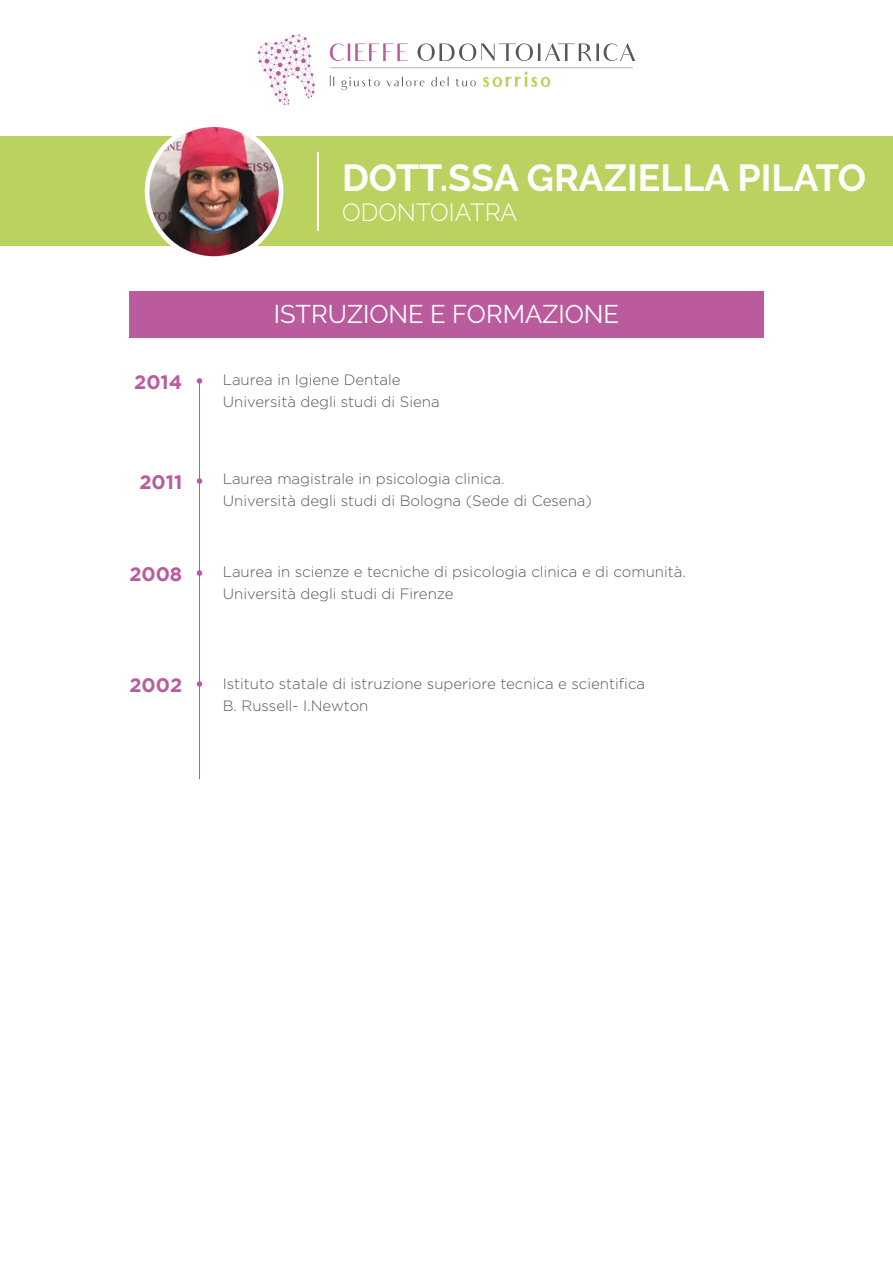
<style>
.page{position:relative;width:893px;height:1263px;background:#fff}
.page>*{position:absolute;margin:0;border:0;box-sizing:border-box;transform-origin:0 0}
.t1{font:700 37.5px "Raleway";color:#fff}
.t2{font:25.5px "Raleway";color:#fff}
.t3{font:300 24.75px "Raleway";color:#fff}
.t4{font:700 19.5px "Gotham";color:#ba5b9e}
.t5{font:300 15px/21.6px "Gotham";color:#575756}
</style>
<div class="page">
<div style="left:0;top:136px;width:893px;height:110px;background:#bad25f"></div>
<hr style="left:330px;top:67px;width:303px;height:1px;background:#bab9b9">
<svg style="left:330px;top:43px;width:78px;height:18px"></svg>
<svg style="left:417px;top:43px;width:218px;height:18px"></svg>
<svg style="left:330px;top:75px;width:4px;height:11px"></svg>
<svg style="left:341px;top:77px;width:39px;height:13px"></svg>
<svg style="left:386px;top:77px;width:39px;height:9px"></svg>
<svg style="left:431px;top:77px;width:18px;height:9px"></svg>
<svg style="left:456px;top:79px;width:20px;height:7px"></svg>
<svg style="left:483px;top:72px;width:67px;height:15px"></svg>
<svg style="left:258px;top:34px;width:57px;height:71px"></svg>
<div style="left:145px;top:122px;width:138px;height:139px;background:#fff;border-radius:50%"></div>
<hr style="left:317px;top:152px;width:1px;height:78px;background:#fff">
<div style="left:129px;top:291px;width:635px;height:46px;background:#ba5b9e"></div>
<svg style="left:197px;top:378px;width:5px;height:6px"></svg>
<svg style="left:197px;top:478px;width:5px;height:6px"></svg>
<svg style="left:197px;top:570px;width:5px;height:6px"></svg>
<svg style="left:197px;top:681px;width:5px;height:6px"></svg>
<hr style="left:199px;top:381px;width:1px;height:398px;background:#ba5b9e">
<img style="left:149px;top:127px;width:130px;height:129px;border-radius:65px">
<h1 class="t1" style="left:342px;top:156px;width:526px">DOTT.SSA GRAZIELLA PILATO</h1>
<h3 class="t3" style="left:342px;top:198px;width:177px">ODONTOIATRA</h3>
<h2 class="t2" style="left:274px;top:299px;width:347px">ISTRUZIONE E FORMAZIONE</h2>
<h3 class="t4" style="left:134px;top:370px;width:50px">2014</h3>
<p class="t5" style="left:223px;top:369px;width:218px">Laurea in Igiene Dentale<br>Università degli studi di Siena</p>
<h3 class="t4" style="left:139px;top:470px;width:44px">2011</h3>
<p class="t5" style="left:223px;top:468px;width:371px">Laurea magistrale in psicologia clinica.<br>Università degli studi di Bologna (Sede di Cesena)</p>
<h3 class="t4" style="left:129px;top:562px;width:54px">2008</h3>
<p class="t5" style="left:223px;top:561px;width:465px">Laurea in scienze e tecniche di psicologia clinica e di comunità.<br>Università degli studi di Firenze</p>
<h3 class="t4" style="left:129px;top:673px;width:54px">2002</h3>
<p class="t5" style="left:223px;top:673px;width:424px">Istituto statale di istruzione superiore tecnica e scientifica<br>B. Russell- I.Newton</p>
</div>
